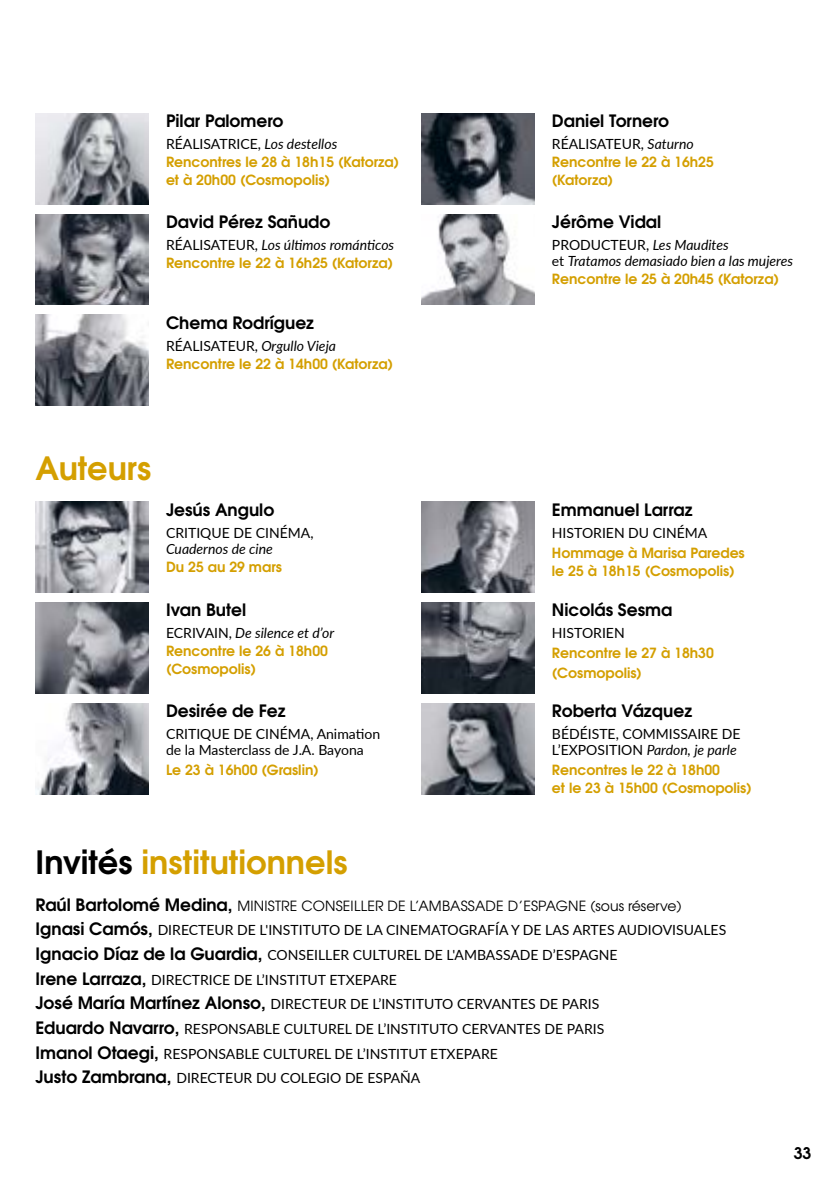
<style>
.page{position:relative;width:840px;height:1191px;background:#fff}
.page>*{position:absolute;margin:0;border:0;box-sizing:border-box;transform-origin:0 0}
.t1{font:700 32px "Te X Gyre Adventor";color:#d49f00}
.t2{font:700 17px "Te X Gyre Adventor";color:#000}
.t3{font:700 16px "Te X Gyre Adventor";color:#000}
.t4{font:14px/24.6px "Lato";color:#000}
.t5{font:700 14px/18px "Te X Gyre Adventor";color:#d49f00}
.t6{font:italic 14px/16px "Lato";color:#000}
.t7{font:14px "Te X Gyre Adventor";letter-spacing:.015em;color:#000}
.s1{font-style:italic}
.s2{font-style:normal}
.s3{color:#000}
.s4{font-weight:700;font-size:17px}
.s5{font-family:"Te X Gyre Adventor";font-weight:700;font-size:17px}
</style>
<div class="page">
<img style="left:35px;top:113px;width:114px;height:91px">
<img style="left:35px;top:315px;width:114px;height:90px">
<img style="left:35px;top:703px;width:114px;height:91px">
<img style="left:421px;top:703px;width:113px;height:91px">
<img style="left:35px;top:502px;width:114px;height:90px">
<img style="left:421px;top:502px;width:113px;height:90px">
<img style="left:35px;top:214px;width:114px;height:91px">
<img style="left:421px;top:113px;width:113px;height:91px">
<img style="left:421px;top:214px;width:113px;height:91px">
<img style="left:35px;top:602px;width:114px;height:91px">
<img style="left:421px;top:602px;width:113px;height:91px">
<p class="t2" style="left:166px;top:106px;width:119px">Pilar Palomero</p>
<p class="t4" style="left:166px;top:131px;width:173px">RÉALISATRICE, <span class="s1">Los destellos</span></p>
<p class="t5" style="left:166px;top:152px;width:234px">Rencontres le 28 à 18h15 (Katorza) et à 20h00 (Cosmopolis)</p>
<p class="t2" style="left:166px;top:207px;width:166px">David Pérez Sañudo</p>
<p class="t6" style="left:166px;top:236px;width:229px"><span class="s2">RÉALISATEUR,</span> Los últimos románticos</p>
<p class="t5" style="left:166px;top:252px;width:228px">Rencontre le 22 à 16h25 (Katorza)</p>
<p class="t2" style="left:166px;top:307px;width:149px">Chema Rodríguez</p>
<p class="t4" style="left:166px;top:333px;width:171px">RÉALISATEUR, <span class="s1">Orgullo Vieja</span></p>
<p class="t5" style="left:166px;top:353px;width:228px">Rencontre le 22 à 14h00 (Katorza)</p>
<h1 class="t1" style="left:35px;top:440px;width:117px">Auteurs</h1>
<p class="t2" style="left:166px;top:495px;width:110px">Jesús Angulo</p>
<p class="t4" style="left:166px;top:520px;width:149px">CRITIQUE DE CINÉMA,</p>
<p class="t6" style="left:166px;top:540px;width:108px">Cuadernos de cine</p>
<p class="t5" style="left:166px;top:556px;width:117px">Du 25 au 29 mars</p>
<p class="t2" style="left:166px;top:595px;width:81px">Ivan Butel</p>
<p class="t6" style="left:166px;top:625px;width:169px"><span class="s2">ECRIVAIN,</span> De silence et d’or</p>
<p class="t5" style="left:166px;top:641px;width:163px">Rencontre le 26 à 18h00 (Cosmopolis)</p>
<p class="t2" style="left:166px;top:696px;width:121px">Desirée de Fez</p>
<p class="t4" style="left:166px;top:725px;width:215px;line-height:16px">CRITIQUE DE CINÉMA, Animation de la Masterclass de J.A. Bayona</p>
<p class="t5" style="left:166px;top:759px;width:154px">Le 23 à 16h00 (Graslin)</p>
<h1 class="t1" style="left:35px;top:834px;width:313px"><span class="s3">Invités</span> institutionnels</h1>
<p class="t2" style="left:551px;top:106px;width:119px">Daniel Tornero</p>
<p class="t4" style="left:551px;top:131px;width:143px">RÉALISATEUR, <span class="s1">Saturno</span></p>
<p class="t5" style="left:551px;top:152px;width:163px">Rencontre le 22 à 16h25 (Katorza)</p>
<p class="t2" style="left:551px;top:207px;width:111px">Jérôme Vidal</p>
<p class="t6" style="left:551px;top:236px;width:242px"><span class="s2">PRODUCTEUR,</span> Les Maudites<br><span class="s2">et</span> Tratamos demasiado bien a las mujeres</p>
<p class="t5" style="left:551px;top:268px;width:228px">Rencontre le 25 à 20h45 (Katorza)</p>
<p class="t2" style="left:551px;top:495px;width:142px">Emmanuel Larraz</p>
<p class="t4" style="left:551px;top:520px;width:157px">HISTORIEN DU CINÉMA</p>
<p class="t5" style="left:551px;top:542px;width:194px">Hommage à Marisa Paredes le 25 à 18h15 (Cosmopolis)</p>
<p class="t2" style="left:551px;top:595px;width:122px">Nicolás Sesma</p>
<p class="t4" style="left:551px;top:620px;width:74px">HISTORIEN</p>
<p class="t5" style="left:551px;top:642px;width:163px;line-height:20px">Rencontre le 27 à 18h30 (Cosmopolis)</p>
<p class="t2" style="left:551px;top:696px;width:142px">Roberta Vázquez</p>
<p class="t4" style="left:551px;top:725px;width:190px;line-height:16px">BÉDÉISTE, COMMISSAIRE DE<br>L’EXPOSITION <span class="s1">Pardon, je parle</span></p>
<p class="t5" style="left:551px;top:759px;width:201px">Rencontres le 22 à 18h00<br>et le 23 à 15h00 (Cosmopolis)</p>
<p class="t7" style="left:35px;top:894px;width:647px"><span class="s4">Raúl Bartolomé Medina,</span> MINISTRE CONSEILLER DE L’AMBASSADE D’ESPAGNE (sous réserve)</p>
<p class="t4" style="left:35px;top:917px;width:692px"><span class="s5">Ignasi Camós,</span> DIRECTEUR DE L'INSTITUTO DE LA CINEMATOGRAFÍA Y DE LAS ARTES AUDIOVISUALES <span class="s5">Ignacio Díaz de la Guardia,</span> CONSEILLER CULTUREL DE L'AMBASSADE D’ESPAGNE<br><span class="s5">Irene Larraza,</span> DIRECTRICE DE L’INSTITUT ETXEPARE<br><span class="s5">José María Martínez Alonso,</span> DIRECTEUR DE L’INSTITUTO CERVANTES DE PARIS<br><span class="s5">Eduardo Navarro,</span> RESPONSABLE CULTUREL DE L’INSTITUTO CERVANTES DE PARIS<br><span class="s5">Imanol Otaegi,</span> RESPONSABLE CULTUREL DE L’INSTITUT ETXEPARE<br><span class="s5">Justo Zambrana,</span> DIRECTEUR DU COLEGIO DE ESPAÑA</p>
<p class="t3" style="left:793px;top:1138px;width:19px">33</p>
</div>
